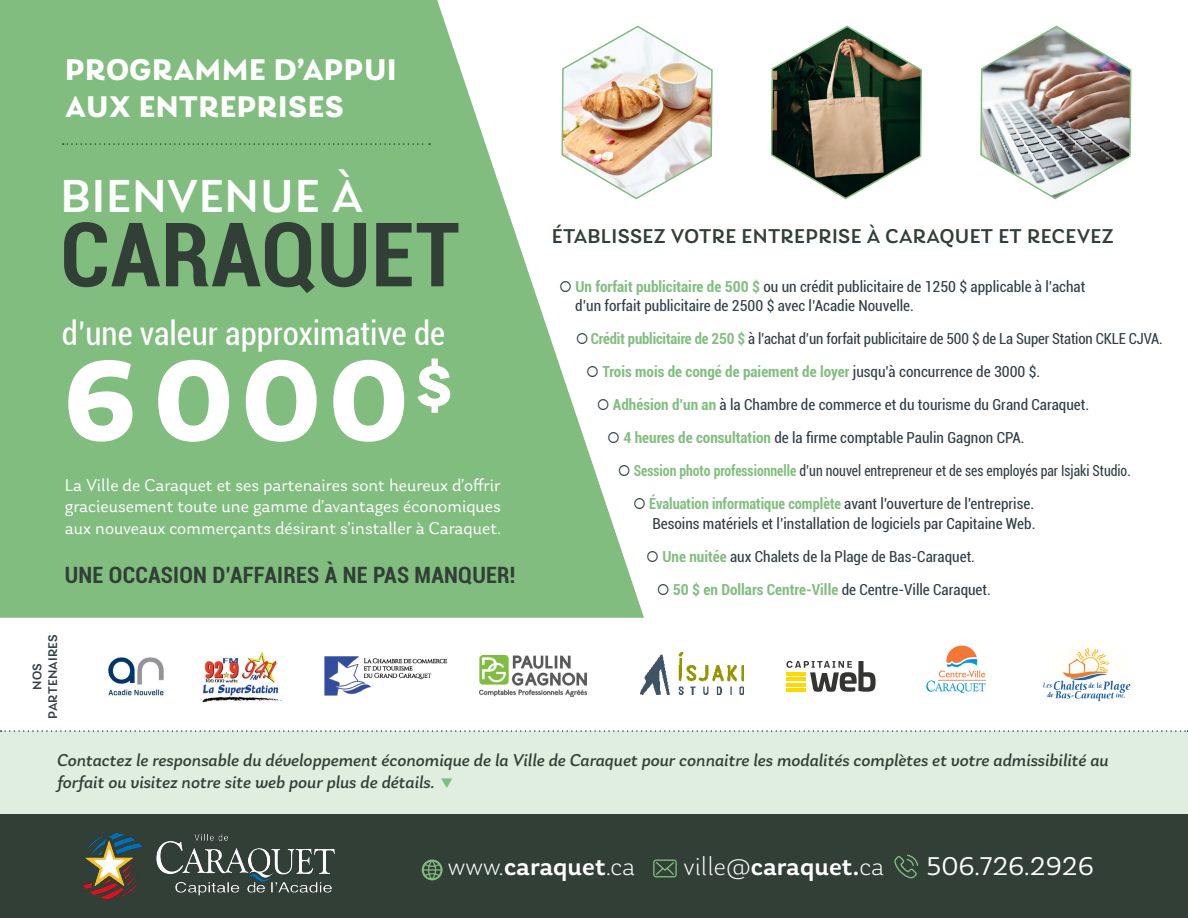
<style>
.page{position:relative;width:1188px;height:918px;background:#fff}
.page>*{position:absolute;margin:0;border:0;box-sizing:border-box;transform-origin:0 0}
.t1{font:700 119.55px "Laca";color:#fff}
.t2{font:700 condensed 89.1px "Roboto";letter-spacing:.01em;color:#313f37}
.t3{font:500 48.6px "Laca";letter-spacing:.015em;color:#fff}
.t4{font:condensed 32.7px "Roboto";color:#fff}
.t5{font:700 31.5px/37.7px "Laca";letter-spacing:.02em;color:#fff}
.t6{font:500 27px "Laca";color:#fff}
.t7{font:27px "Laca";color:#fff}
.t8{font:700 condensed 22.5px "Roboto";letter-spacing:.01em;color:#313f37}
.t9{font:500 21px "Laca";letter-spacing:.02em;color:#313f37}
.t10{font:italic 18px/21.6px "Laca";color:#313f37}
.t11{font:18px/21.6px "Laca";color:#fff;text-align:justify}
.t12{font:condensed 15.15px/19.5px "Roboto";color:#323f47}
.t13{font:700 condensed 15.15px "Roboto";color:#82bd80}
.t14{font:condensed 15.15px "Roboto";color:#323f47;scale:.9 1}
.t15{font:500 13.2px/15.9px "Laca";letter-spacing:.015em;color:#323f47;text-align:center}
.s1{font-weight:700;color:#82bd80}
.s2{color:#323f47}
.s3{font-weight:400;color:#323f47}
.s4{font-weight:300}
</style>
<div class="page">
<div style="left:0;top:731px;width:1188px;height:88px;background:#e0eedf"></div>
<svg style="left:0;top:0;width:644px;height:618px;fill:#82bd80"></svg>
<img style="left:561px;top:25px;width:152px;height:175px">
<svg style="left:770px;top:25px;width:152px;height:175px"></svg>
<img style="left:980px;top:25px;width:152px;height:175px">
<div style="left:0;top:814px;width:1188px;height:104px;background:#313f37"></div>
<svg style="left:1px;top:730px;width:1187px;height:2px"></svg>
<svg style="left:63px;top:143px;width:367px;height:2px"></svg>
<svg style="left:422px;top:860px;width:21px;height:20px"></svg>
<svg style="left:653px;top:860px;width:24px;height:17px"></svg>
<svg style="left:894px;top:855px;width:24px;height:23px"></svg>
<img style="left:201px;top:652px;width:81px;height:51px">
<img style="left:108px;top:657px;width:56px;height:40px">
<img style="left:325px;top:657px;width:122px;height:39px">
<img style="left:82px;top:833px;width:253px;height:67px">
<img style="left:480px;top:656px;width:106px;height:41px">
<img style="left:640px;top:652px;width:104px;height:42px">
<img style="left:1043px;top:648px;width:88px;height:54px">
<svg style="left:786px;top:661px;width:90px;height:31px"></svg>
<img style="left:926px;top:645px;width:60px;height:48px">
<h3 class="t5" style="left:65px;top:50px;width:333px">PROGRAMME D’APPUI<br>AUX ENTREPRISES</h3>
<h3 class="t3" style="left:61px;top:168px;width:304px">BIENVENUE À</h3>
<h2 class="t2" style="left:60px;top:192px;width:401px">CARAQUET</h2>
<h3 class="t4" style="left:62px;top:311px;width:385px">d’une valeur approximative de</h3>
<h1 class="t1" style="left:62px;top:330px;width:392px">6 000<sup>$</sup></h1>
<p class="t11" style="left:65px;top:474px;width:438px">La Ville de Caraquet et ses partenaires sont heureux d’offrir gracieusement toute une gamme d’avantages économiques aux nouveaux commerçants désirant s’installer à Caraquet.</p>
<h3 class="t8" style="left:65px;top:559px;width:452px">UNE OCCASION D’AFFAIRES À NE PAS MANQUER!</h3>
<p class="t15" style="left:29px;top:719px;width:86px;rotate:-90deg">NOS<br>PARTENAIRES</p>
<h3 class="t9" style="left:552px;top:224px;width:563px">ÉTABLISSEZ VOTRE ENTREPRISE À CARAQUET ET RECEVEZ</h3>
<p class="t12" style="left:575px;top:276px;width:512px;text-indent:-16px">○ <span class="s1">Un forfait publicitaire de 500 $</span> ou un crédit publicitaire de 1250 $ applicable à l’achat d’un forfait publicitaire de 2500 $ avec l’Acadie Nouvelle.</p>
<p class="t12" style="left:576px;top:329px;width:589px">○ <span class="s1">Crédit publicitaire de 250 $</span> à l’achat d’un forfait publicitaire de 500 $ de La Super Station CKLE CJVA.</p>
<p class="t13" style="left:586px;top:361px;width:456px"><span class="s2">○</span> Trois mois de congé de paiement de loyer <span class="s3">jusqu’à concurrence de 3000 $.</span></p>
<p class="t12" style="left:597px;top:395px;width:494px">○ <span class="s1">Adhésion d’un an</span> à la Chambre de commerce et du tourisme du Grand Caraquet.</p>
<p class="t12" style="left:607px;top:428px;width:419px">○ <span class="s1">4 heures de consultation</span> de la firme comptable Paulin Gagnon CPA.</p>
<p class="t14" style="left:618px;top:460px;width:572px">○ <span class="s1">Session photo professionnelle</span> d’un nouvel entrepreneur et de ses employés par Isjaki Studio.</p>
<p class="t12" style="left:633px;top:494px;width:404px;text-align:right">○ <span class="s1">Évaluation informatique complète</span> avant l'ouverture de l'entreprise.<br>Besoins matériels et l’installation de logiciels par Capitaine Web.</p>
<p class="t12" style="left:646px;top:546px;width:330px">○ <span class="s1">Une nuitée</span> aux Chalets de la Plage de Bas-Caraquet.</p>
<p class="t13" style="left:657px;top:579px;width:336px"><span class="s2">○</span> 50 $ en Dollars Centre-Ville <span class="s3">de Centre-Ville Caraquet.</span></p>
<p class="t10" style="left:57px;top:749px;width:1053px">Contactez le responsable du développement économique de la Ville de Caraquet pour connaitre les modalités complètes et votre admissibilité au forfait ou visitez notre site web pour plus de détails.</p>
<h3 class="t6" style="left:448px;top:851px;width:189px"><span class="s4">www.</span>caraquet<span class="s4">.ca</span></h3>
<h3 class="t6" style="left:684px;top:851px;width:202px"><span class="s4">ville@</span>caraquet.<span class="s4">ca</span></h3>
<h3 class="t7" style="left:927px;top:851px;width:169px">506.726.2926</h3>
</div>
